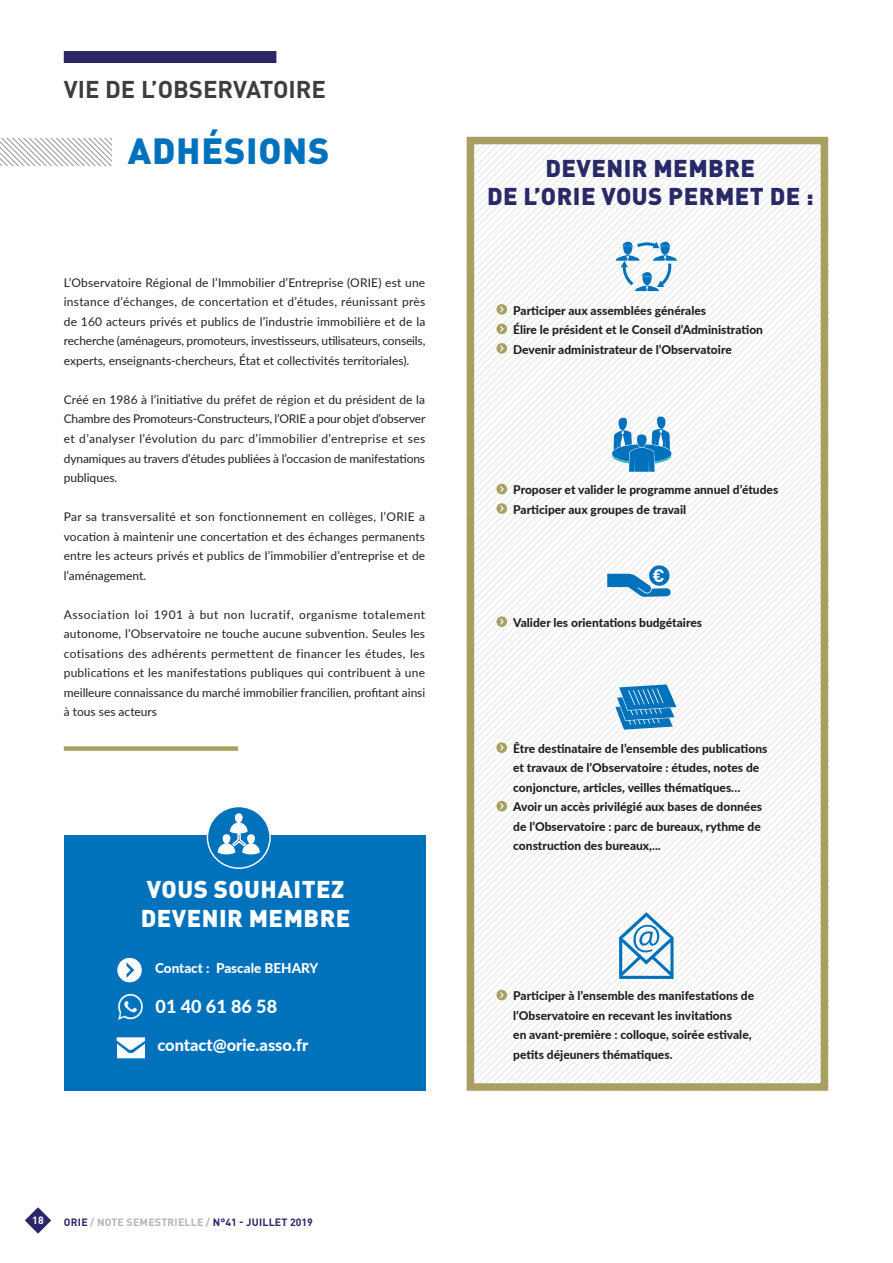
<style>
.page{position:relative;width:893px;height:1263px;background:#fff}
.page>*{position:absolute;margin:0;border:0;box-sizing:border-box;transform-origin:0 0}
.t1{font:900 36px "DIN Pro";letter-spacing:.02em;color:#0072bc}
.t2{font:900 24px/28.8px "DIN Pro";letter-spacing:.02em;color:#282967;text-align:center}
.t3{font:900 24px/28.8px "DIN Pro";letter-spacing:.02em;color:#fff}
.t4{font:700 24px "DIN Pro";color:#3e3e3f}
.t5{font:800 18px "Lato";color:#fff}
.t6{font:700 18px "DIN Pro";color:#fff}
.t7{font:800 16.5px "Lato";color:#fff}
.t8{font:800 13.5px "Lato";color:#fff}
.t9{font:12px/19.5px "Lato";color:#231f20;text-align:justify}
.t10{font:800 12px/19.5px "Lato";color:#231f20}
.t11{font:700 10.5px "DIN Pro";letter-spacing:.02em;color:#2a2769}
.t12{font:700 10.5px "DIN Pro";color:#fff}
.s1{color:#b2b4b6}
</style>
<div class="page">
<svg style="left:25px;top:1207px;width:26px;height:27px"></svg>
<svg style="left:0;top:138px;width:111px;height:28px"></svg>
<div style="left:64px;top:746px;width:174px;height:5px;background:#a99f63"></div>
<svg style="left:517px;top:146px;width:7px;height:936px"></svg>
<svg style="left:524px;top:146px;width:7px;height:936px"></svg>
<svg style="left:537px;top:146px;width:7px;height:936px"></svg>
<svg style="left:544px;top:146px;width:7px;height:936px"></svg>
<svg style="left:551px;top:147px;width:6px;height:935px"></svg>
<svg style="left:557px;top:146px;width:7px;height:936px"></svg>
<svg style="left:564px;top:146px;width:7px;height:936px"></svg>
<svg style="left:571px;top:146px;width:7px;height:936px"></svg>
<svg style="left:578px;top:146px;width:6px;height:936px"></svg>
<svg style="left:584px;top:146px;width:7px;height:936px"></svg>
<svg style="left:591px;top:146px;width:7px;height:936px"></svg>
<svg style="left:598px;top:146px;width:6px;height:936px"></svg>
<svg style="left:604px;top:146px;width:7px;height:936px"></svg>
<svg style="left:611px;top:146px;width:7px;height:936px"></svg>
<svg style="left:618px;top:146px;width:6px;height:936px"></svg>
<svg style="left:624px;top:146px;width:7px;height:936px"></svg>
<svg style="left:631px;top:146px;width:7px;height:936px"></svg>
<svg style="left:638px;top:146px;width:6px;height:936px"></svg>
<svg style="left:644px;top:146px;width:7px;height:936px"></svg>
<svg style="left:651px;top:146px;width:7px;height:936px"></svg>
<svg style="left:658px;top:146px;width:6px;height:936px"></svg>
<svg style="left:664px;top:146px;width:7px;height:936px"></svg>
<svg style="left:671px;top:146px;width:7px;height:936px"></svg>
<svg style="left:678px;top:146px;width:6px;height:936px"></svg>
<svg style="left:684px;top:146px;width:7px;height:936px"></svg>
<svg style="left:691px;top:146px;width:7px;height:936px"></svg>
<svg style="left:698px;top:146px;width:6px;height:936px"></svg>
<svg style="left:704px;top:146px;width:7px;height:936px"></svg>
<svg style="left:711px;top:146px;width:7px;height:936px"></svg>
<svg style="left:718px;top:146px;width:6px;height:936px"></svg>
<svg style="left:724px;top:146px;width:7px;height:936px"></svg>
<svg style="left:731px;top:146px;width:7px;height:936px"></svg>
<svg style="left:738px;top:146px;width:6px;height:936px"></svg>
<svg style="left:744px;top:146px;width:7px;height:936px"></svg>
<svg style="left:751px;top:146px;width:7px;height:936px"></svg>
<svg style="left:758px;top:146px;width:6px;height:936px"></svg>
<svg style="left:764px;top:146px;width:7px;height:936px"></svg>
<svg style="left:771px;top:146px;width:7px;height:936px"></svg>
<svg style="left:778px;top:146px;width:6px;height:936px"></svg>
<svg style="left:784px;top:146px;width:35px;height:936px"></svg>
<div style="left:467px;top:137px;width:361px;height:954px;border:8px solid #a99f63"></div>
<svg style="left:612px;top:416px;width:59px;height:56px"></svg>
<svg style="left:616px;top:241px;width:61px;height:51px"></svg>
<svg style="left:607px;top:574px;width:64px;height:23px"></svg>
<div style="left:649px;top:565px;width:20px;height:21px;background:#0072bc;border-radius:50%"></div>
<svg style="left:615px;top:684px;width:62px;height:46px"></svg>
<svg style="left:467px;top:141px;width:44px;height:949px"></svg>
<svg style="left:619px;top:912px;width:55px;height:67px"></svg>
<div style="left:64px;top:51px;width:212px;height:12px;background:#2a2769"></div>
<div style="left:64px;top:836px;width:361px;height:255px;background:#0072bc"></div>
<img style="left:118px;top:994px;width:25px;height:26px">
<img style="left:116px;top:1037px;width:29px;height:22px">
<div style="left:117px;top:958px;width:25px;height:24px;background:#fff;border-radius:50%"></div>
<svg style="left:126px;top:962px;width:8px;height:16px"></svg>
<div style="left:207px;top:806px;width:63px;height:62px;background:#0072bc;border-radius:50%"></div>
<div style="left:207px;top:806px;width:64px;height:63px;border:1px solid #fff;border-radius:50%"></div>
<div style="left:236px;top:814px;width:6px;height:8px;background:#fff;border-radius:3px"></div>
<div style="left:235px;top:813px;width:8px;height:10px;border:1px solid #fff;border-radius:3px"></div>
<svg style="left:217px;top:822px;width:43px;height:33px"></svg>
<p class="t4" style="left:64px;top:69px;width:264px">VIE DE L’OBSERVATOIRE</p>
<p class="t1" style="left:128px;top:120px;width:203px">ADHÉSIONS</p>
<p class="t9" style="left:64px;top:272px;width:363px">L’Observatoire Régional de l’Immobilier d’Entreprise (ORIE) est une instance d’échanges, de concertation et d’études, réunissant près de 160 acteurs privés et publics de l’industrie immobilière et de la recherche (aménageurs, promoteurs, investisseurs, utilisateurs, conseils, experts, enseignants-chercheurs, État et collectivités territoriales).</p>
<p class="t9" style="left:64px;top:389px;width:363px">Créé en 1986 à l’initiative du préfet de région et du président de la Chambre des Promoteurs-Constructeurs, l’ORIE a pour objet d’observer et d’analyser l’évolution du parc d’immobilier d’entreprise et ses dynamiques au travers d’études publiées à l’occasion de manifestations publiques.</p>
<p class="t9" style="left:64px;top:506px;width:363px">Par sa transversalité et son fonctionnement en collèges, l’ORIE a vocation à maintenir une concertation et des échanges permanents entre les acteurs privés et publics de l’immobilier d’entreprise et de l’aménagement.</p>
<p class="t9" style="left:64px;top:604px;width:363px">Association loi 1901 à but non lucratif, organisme totalement autonome, l’Observatoire ne touche aucune subvention. Seules les cotisations des adhérents permettent de financer les études, les publications et les manifestations publiques qui contribuent à une meilleure connaissance du marché immobilier francilien, profitant ainsi à tous ses acteurs</p>
<p class="t3" style="left:141px;top:872px;width:211px">VOUS SOUHAITEZ<br>DEVENIR MEMBRE</p>
<p class="t8" style="left:155px;top:958px;width:165px">Contact : Pascale BEHARY</p>
<p class="t5" style="left:156px;top:993px;width:123px">01 40 61 86 58</p>
<p class="t7" style="left:157px;top:1033px;width:152px">contact@orie.asso.fr</p>
<p class="t12" style="left:32px;top:1212px;width:13px">18</p>
<p class="t11" style="left:64px;top:1214px;width:250px">ORIE <span class="s1">/ NOTE SEMESTRIELLE /</span> N°41 - JUILLET 2019</p>
<p class="t2" style="left:487px;top:150px;width:328px">DEVENIR MEMBRE<br>DE L’ORIE VOUS PERMET DE :</p>
<p class="t10" style="left:513px;top:300px;width:194px">Participer aux assemblées générales</p>
<p class="t10" style="left:513px;top:320px;width:251px">Élire le président et le Conseil d’Administration</p>
<p class="t10" style="left:513px;top:339px;width:220px">Devenir administrateur de l’Observatoire</p>
<p class="t10" style="left:513px;top:480px;width:267px">Proposer et valider le programme annuel d’études</p>
<p class="t10" style="left:513px;top:499px;width:174px">Participer aux groupes de travail</p>
<p class="t6" style="left:652px;top:561px;width:14px">€</p>
<p class="t10" style="left:513px;top:612px;width:190px">Valider les orientations budgétaires</p>
<p class="t10" style="left:513px;top:738px;width:256px">Être destinataire de l’ensemble des publications et travaux de l’Observatoire : études, notes de conjoncture, articles, veilles thématiques…</p>
<p class="t10" style="left:513px;top:797px;width:250px;text-align:justify">Avoir un accès privilégié aux bases de données de l’Observatoire : parc de bureaux, rythme de construction des bureaux,...</p>
<p class="t10" style="left:513px;top:986px;width:242px">Participer à l’ensemble des manifestations de l’Observatoire en recevant les invitations<br>en avant-première : colloque, soirée estivale, petits déjeuners thématiques.</p>
</div>
